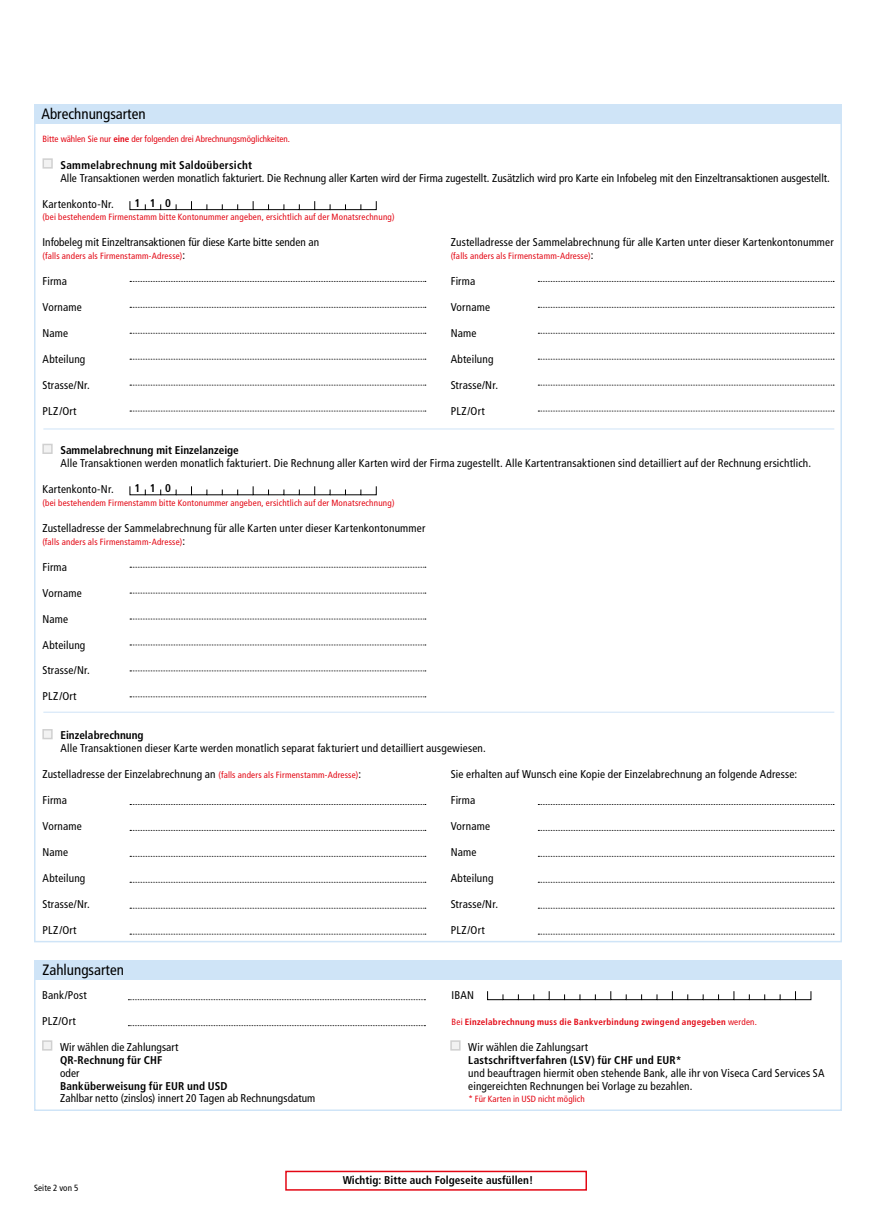
<style>
.page{position:relative;width:876px;height:1229px;background:#fff}
.page>*{position:absolute;margin:0;border:0;box-sizing:border-box;transform-origin:0 0}
.t1{font:condensed 15px "Frutiger LT Pro";color:#000}
.t2{font:condensed 11.25px/12.9px "Frutiger LT Pro";letter-spacing:.015em;color:#000}
.t3{font:700 condensed 11.25px "Frutiger LT Pro";letter-spacing:.01em;color:#000}
.t4{font:condensed 9px "Frutiger LT Pro";letter-spacing:.02em;color:#e30613}
.t5{font:700 condensed 9px "Frutiger LT Pro";letter-spacing:.03em;color:#e30613}
.t6{font:condensed 9px "Frutiger LT Pro";color:#e30613}
.t7{font:condensed 9px "Frutiger LT Pro";letter-spacing:.01em;color:#000}
.s1{font-weight:700}
.s2{font-size:11.25px;color:#000}
.s3{font-size:9px;color:#e30613}
.s4{font-weight:400}
</style>
<div class="page">
<div style="left:34px;top:966px;width:808px;height:145px;border:2px solid #cfe4f7"></div>
<div style="left:34px;top:960px;width:808px;height:20px;background:#cfe4f7"></div>
<div style="left:42px;top:1040px;width:10px;height:10px;background:#f2f2f2;border:2px solid #d0d0d0"></div>
<div style="left:450px;top:1040px;width:11px;height:10px;background:#f2f2f2;border:2px solid #d0d0d0"></div>
<svg style="left:128px;top:999px;width:297px;height:1px"></svg>
<svg style="left:128px;top:1025px;width:297px;height:1px"></svg>
<div style="left:285px;top:1171px;width:302px;height:19px;border:1px solid #e30613"></div>
<div style="left:43px;top:158px;width:10px;height:11px;background:#f2f2f2;border:2px solid #d0d0d0"></div>
<div style="left:34px;top:104px;width:808px;height:20px;background:#cfe4f7"></div>
<svg style="left:130px;top:281px;width:296px;height:1px"></svg>
<svg style="left:130px;top:359px;width:296px;height:1px"></svg>
<svg style="left:130px;top:307px;width:296px;height:1px"></svg>
<svg style="left:130px;top:385px;width:296px;height:1px"></svg>
<svg style="left:130px;top:333px;width:296px;height:1px"></svg>
<svg style="left:130px;top:411px;width:296px;height:1px"></svg>
<svg style="left:538px;top:281px;width:296px;height:1px"></svg>
<svg style="left:538px;top:359px;width:296px;height:1px"></svg>
<svg style="left:538px;top:307px;width:296px;height:1px"></svg>
<svg style="left:538px;top:385px;width:296px;height:1px"></svg>
<svg style="left:538px;top:333px;width:296px;height:1px"></svg>
<svg style="left:538px;top:411px;width:296px;height:1px"></svg>
<svg style="left:130px;top:804px;width:296px;height:1px"></svg>
<svg style="left:130px;top:882px;width:296px;height:1px"></svg>
<svg style="left:130px;top:830px;width:296px;height:1px"></svg>
<svg style="left:130px;top:908px;width:296px;height:1px"></svg>
<svg style="left:130px;top:856px;width:296px;height:1px"></svg>
<svg style="left:130px;top:934px;width:296px;height:1px"></svg>
<svg style="left:538px;top:804px;width:296px;height:1px"></svg>
<svg style="left:538px;top:882px;width:296px;height:1px"></svg>
<svg style="left:538px;top:830px;width:296px;height:1px"></svg>
<svg style="left:538px;top:908px;width:296px;height:1px"></svg>
<svg style="left:538px;top:856px;width:296px;height:1px"></svg>
<svg style="left:538px;top:934px;width:296px;height:1px"></svg>
<div style="left:42px;top:444px;width:11px;height:10px;background:#f2f2f2;border:2px solid #d0d0d0"></div>
<svg style="left:130px;top:567px;width:296px;height:1px"></svg>
<svg style="left:130px;top:645px;width:296px;height:1px"></svg>
<svg style="left:130px;top:593px;width:296px;height:1px"></svg>
<svg style="left:130px;top:670px;width:296px;height:1px"></svg>
<svg style="left:130px;top:619px;width:296px;height:1px"></svg>
<svg style="left:130px;top:696px;width:296px;height:1px"></svg>
<div style="left:42px;top:729px;width:11px;height:10px;background:#f2f2f2;border:2px solid #d0d0d0"></div>
<hr style="left:43px;top:429px;width:791px;height:1px;background:#cfe4f7">
<hr style="left:43px;top:712px;width:791px;height:1px;background:#cfe4f7">
<svg style="left:130px;top:201px;width:15px;height:9px"></svg>
<div style="left:145px;top:204px;width:16px;height:6px;border:1px solid #000"></div>
<svg style="left:160px;top:201px;width:217px;height:9px"></svg>
<svg style="left:130px;top:486px;width:15px;height:9px"></svg>
<svg style="left:160px;top:486px;width:217px;height:9px"></svg>
<svg style="left:487px;top:991px;width:16px;height:9px"></svg>
<div style="left:503px;top:994px;width:16px;height:6px;border:1px solid #000"></div>
<svg style="left:518px;top:991px;width:293px;height:9px"></svg>
<h1 class="t1" style="left:41px;top:105px;width:106px">Abrechnungsarten</h1>
<p class="t6" style="left:43px;top:133px;width:249px">Bitte wählen Sie nur <span class="s1">eine</span> der folgenden drei Abrechnungsmöglichkeiten.</p>
<p class="t3" style="left:61px;top:158px;width:193px">Sammelabrechnung mit Saldoübersicht</p>
<p class="t2" style="left:61px;top:171px;width:771px">Alle Transaktionen werden monatlich fakturiert. Die Rechnung aller Karten wird der Firma zugestellt. Zusätzlich wird pro Karte ein Infobeleg mit den Einzeltransaktionen ausgestellt.</p>
<p class="t2" style="left:43px;top:197px;width:73px">Kartenkonto-Nr.</p>
<p class="t4" style="left:43px;top:212px;width:354px">(bei bestehendem Firmenstamm bitte Kontonummer angeben, ersichtlich auf der Monatsrechnung)</p>
<p class="t2" style="left:43px;top:236px;width:278px">Infobeleg mit Einzeltransaktionen für diese Karte bitte senden an</p>
<p class="t4" style="left:43px;top:251px;width:144px">(falls anders als Firmenstamm-Adresse)<span class="s2">:</span></p>
<p class="t3" style="left:134px;top:197px;width:38px">1 1 0</p>
<p class="t2" style="left:451px;top:236px;width:385px">Zustelladresse der Sammelabrechnung für alle Karten unter dieser Kartenkontonummer</p>
<p class="t4" style="left:451px;top:251px;width:144px">(falls anders als Firmenstamm-Adresse)<span class="s2">:</span></p>
<p class="t2" style="left:43px;top:275px;width:26px">Firma</p>
<p class="t2" style="left:43px;top:301px;width:41px">Vorname</p>
<p class="t2" style="left:43px;top:327px;width:27px">Name</p>
<p class="t2" style="left:43px;top:353px;width:44px">Abteilung</p>
<p class="t2" style="left:43px;top:379px;width:49px">Strasse/Nr.</p>
<p class="t2" style="left:43px;top:405px;width:36px">PLZ/Ort</p>
<p class="t2" style="left:451px;top:275px;width:26px">Firma</p>
<p class="t2" style="left:451px;top:301px;width:41px">Vorname</p>
<p class="t2" style="left:451px;top:327px;width:27px">Name</p>
<p class="t2" style="left:451px;top:353px;width:44px">Abteilung</p>
<p class="t2" style="left:451px;top:379px;width:49px">Strasse/Nr.</p>
<p class="t2" style="left:451px;top:405px;width:36px">PLZ/Ort</p>
<p class="t3" style="left:60px;top:443px;width:180px">Sammelabrechnung mit Einzelanzeige</p>
<p class="t2" style="left:60px;top:457px;width:752px">Alle Transaktionen werden monatlich fakturiert. Die Rechnung aller Karten wird der Firma zugestellt. Alle Kartentransaktionen sind detailliert auf der Rechnung ersichtlich.</p>
<p class="t2" style="left:42px;top:483px;width:73px">Kartenkonto-Nr.</p>
<p class="t4" style="left:42px;top:497px;width:354px">(bei bestehendem Firmenstamm bitte Kontonummer angeben, ersichtlich auf der Monatsrechnung)</p>
<p class="t2" style="left:42px;top:521px;width:385px">Zustelladresse der Sammelabrechnung für alle Karten unter dieser Kartenkontonummer</p>
<p class="t4" style="left:42px;top:536px;width:144px">(falls anders als Firmenstamm-Adresse)<span class="s2">:</span></p>
<p class="t2" style="left:43px;top:560px;width:26px">Firma</p>
<p class="t2" style="left:43px;top:586px;width:41px">Vorname</p>
<p class="t2" style="left:43px;top:612px;width:27px">Name</p>
<p class="t2" style="left:43px;top:638px;width:44px">Abteilung</p>
<p class="t2" style="left:43px;top:664px;width:49px">Strasse/Nr.</p>
<p class="t2" style="left:43px;top:690px;width:36px">PLZ/Ort</p>
<p class="t3" style="left:60px;top:729px;width:85px">Einzelabrechnung</p>
<p class="t2" style="left:60px;top:742px;width:427px">Alle Transaktionen dieser Karte werden monatlich separat fakturiert und detailliert ausgewiesen.</p>
<p class="t2" style="left:42px;top:768px;width:320px">Zustelladresse der Einzelabrechnung an <span class="s3">(falls anders als Firmenstamm-Adresse)</span>:</p>
<p class="t3" style="left:134px;top:482px;width:38px">1 1 0</p>
<p class="t2" style="left:451px;top:768px;width:348px">Sie erhalten auf Wunsch eine Kopie der Einzelabrechnung an folgende Adresse:</p>
<p class="t2" style="left:43px;top:794px;width:26px">Firma</p>
<p class="t2" style="left:43px;top:820px;width:41px">Vorname</p>
<p class="t2" style="left:43px;top:846px;width:27px">Name</p>
<p class="t2" style="left:43px;top:872px;width:44px">Abteilung</p>
<p class="t2" style="left:43px;top:898px;width:49px">Strasse/Nr.</p>
<p class="t2" style="left:43px;top:923px;width:36px">PLZ/Ort</p>
<h1 class="t1" style="left:43px;top:961px;width:83px">Zahlungsarten</h1>
<p class="t2" style="left:451px;top:794px;width:26px">Firma</p>
<p class="t2" style="left:451px;top:820px;width:41px">Vorname</p>
<p class="t2" style="left:451px;top:846px;width:27px">Name</p>
<p class="t2" style="left:451px;top:872px;width:44px">Abteilung</p>
<p class="t2" style="left:451px;top:898px;width:49px">Strasse/Nr.</p>
<p class="t2" style="left:451px;top:923px;width:36px">PLZ/Ort</p>
<p class="t2" style="left:42px;top:988px;width:46px">Bank/Post</p>
<p class="t2" style="left:452px;top:988px;width:24px">IBAN</p>
<p class="t2" style="left:42px;top:1014px;width:35px">PLZ/Ort</p>
<p class="t5" style="left:452px;top:1016px;width:307px"><span class="s4">Bei</span> Einzelabrechnung muss die Bankverbindung zwingend angegeben <span class="s4">werden.</span></p>
<p class="t2" style="left:468px;top:1040px;width:121px">Wir wählen die Zahlungsart</p>
<p class="t3" style="left:468px;top:1053px;width:215px">Lastschriftverfahren (LSV) für CHF und EUR*</p>
<p class="t2" style="left:468px;top:1066px;width:358px">und beauftragen hiermit oben stehende Bank, alle ihr von Viseca Card Services SA eingereichten Rechnungen bei Vorlage zu bezahlen.</p>
<p class="t4" style="left:468px;top:1094px;width:118px">* Für Karten in USD nicht möglich</p>
<p class="t2" style="left:60px;top:1040px;width:120px">Wir wählen die Zahlungsart</p>
<p class="t3" style="left:60px;top:1053px;width:104px">QR-Rechnung für CHF</p>
<p class="t2" style="left:60px;top:1066px;width:21px">oder</p>
<p class="t3" style="left:60px;top:1079px;width:169px">Banküberweisung für EUR und USD</p>
<p class="t2" style="left:60px;top:1092px;width:257px">Zahlbar netto (zinslos) innert 20 Tagen ab Rechnungsdatum</p>
<p class="t7" style="left:34px;top:1182px;width:46px">Seite 2 von 5</p>
<p class="t3" style="left:343px;top:1173px;width:192px">Wichtig: Bitte auch Folgeseite ausfüllen!</p>
</div>
